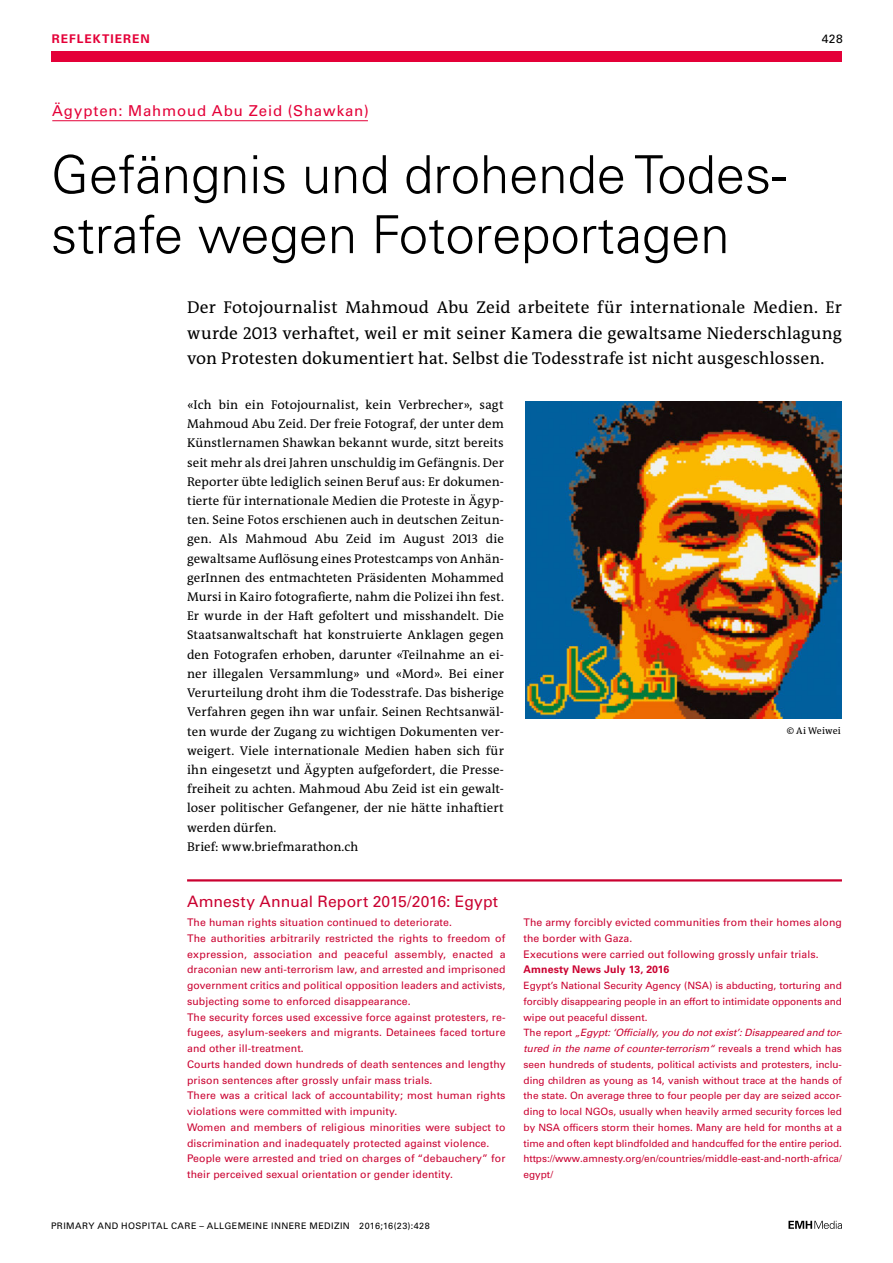
<style>
.page{position:relative;width:893px;height:1263px;background:#fff}
.page>*{position:absolute;margin:0;border:0;box-sizing:border-box;transform-origin:0 0}
.t1{font:300 52.5px/60px "Univers LT Std";color:#000}
.t2{font:17.25px/25.5px "The Antiqua B W5 Plain";letter-spacing:.005em;color:#000;text-align:justify}
.t3{font:15.75px "Univers LT Std";letter-spacing:.005em;color:#ca0030}
.t4{font:15px "Univers LT Std";letter-spacing:.055em;color:#e40038}
.t5{font:12.75px/19.2px "The Antiqua B W5 Plain";letter-spacing:.005em;color:#000}
.t6{font:700 12px "Univers LT Std";letter-spacing:.085em;color:#e40038}
.t7{font:12px "Univers LT Std";color:#000}
.t8{font:10.5px/15.8px "Univers LT Std";letter-spacing:.01em;color:#ca0030}
.t9{font:700 10.5px "Univers LT Std";letter-spacing:.01em;color:#ca0030}
.t10{font:10.05px/15.8px "Univers LT Std";color:#ca0030}
.t11{font:9.75px "The Antiqua B W5 Plain";letter-spacing:.015em;color:#000}
.t12{font:9px "Univers LT Std";letter-spacing:.05em;color:#000}
.s1{font-style:italic}
</style>
<div class="page">
<div style="left:51px;top:51px;width:791px;height:11px;background:#e40038"></div>
<svg style="left:788px;top:1221px;width:54px;height:8px"></svg>
<hr style="left:52px;top:120px;width:316px;height:1px;background:#e40038">
<hr style="left:187px;top:879px;width:655px;height:2px;background:#ca0030">
<img style="left:525px;top:402px;width:317px;height:317px">
<p class="t6" style="left:52px;top:31px;width:100px">REFLEKTIEREN</p>
<p class="t7" style="left:822px;top:31px;width:23px">428</p>
<p class="t4" style="left:52px;top:102px;width:318px">Ägypten: Mahmoud Abu Zeid (Shawkan)</p>
<h1 class="t1" style="left:51px;top:145px;width:736px">Gefängnis und drohende Todes&shy;strafe wegen Fotoreportagen</h1>
<p class="t2" style="left:187px;top:295px;width:656px">Der Fotojournalist Mahmoud Abu Zeid arbeitete für internationale Medien. Er wurde 2013 verhaftet, weil er mit seiner Kamera die gewaltsame Niederschlagung von Protesten dokumentiert hat. Selbst die Todesstrafe ist nicht ausgeschlossen.</p>
<p class="t5" style="left:187px;top:395px;width:318px">«Ich bin ein Fotojournalist, kein Verbrecher», sagt Mahmoud Abu Zeid. Der freie Fotograf, der unter dem Künstlernamen Shawkan bekannt wurde, sitzt bereits seit mehr als drei Jahren unschuldig im Gefängnis. Der Reporter übte lediglich seinen Beruf aus: Er dokumen&shy;tierte für internationale Medien die Proteste in Ägyp&shy;ten. Seine Fotos erschienen auch in deutschen Zeitun&shy;gen. Als Mahmoud Abu Zeid im August 2013 die gewaltsame Auflösung eines Protestcamps von Anhän&shy;gerInnen des entmachteten Präsidenten Mohammed Mursi in Kairo fotografierte, nahm die Polizei ihn fest.<br>Er wurde in der Haft gefoltert und misshandelt. Die Staatsanwaltschaft hat konstruierte Anklagen gegen den Fotografen erhoben, darunter «Teilnahme an ei&shy;ner illegalen Versammlung» und «Mord». Bei einer Verurteilung droht ihm die Todesstrafe. Das bisherige Verfahren gegen ihn war unfair. Seinen Rechtsanwäl&shy;ten wurde der Zugang zu wichtigen Dokumenten ver&shy;weigert. Viele internationale Medien haben sich für ihn eingesetzt und Ägypten aufgefordert, die Presse&shy;freiheit zu achten. Mahmoud Abu Zeid ist ein gewalt&shy;loser politischer Gefangener, der nie hätte inhaftiert werden dürfen.<br>Brief: www.briefmarathon.ch</p>
<p class="t11" style="left:787px;top:725px;width:55px">© Ai Weiwei</p>
<p class="t3" style="left:187px;top:892px;width:313px">Amnesty Annual Report 2015/2016: Egypt</p>
<p class="t8" style="left:187px;top:915px;width:320px">The human rights situation continued to deteriorate.<br>The authorities arbitrarily restricted the rights to freedom of expression, association and peaceful assembly, enacted a draconian new anti-terrorism law, and arrested and imprisoned government critics and political opposition leaders and activists, subjecting some to enforced disappearance.<br>The security forces used excessive force against protesters, re&shy;fugees, asylum-seekers and migrants. Detainees faced torture and other ill-treatment.<br>Courts handed down hundreds of death sentences and lengthy prison sentences after grossly unfair mass trials.<br>There was a critical lack of accountability; most human rights violations were committed with impunity.<br>Women and members of religious minorities were subject to discrimination and inadequately protected against violence.<br>People were arrested and tried on charges of “debauchery” for their perceived sexual orientation or gender identity.</p>
<p class="t8" style="left:523px;top:915px;width:320px">The army forcibly evicted communities from their homes along the border with Gaza.<br>Executions were carried out following grossly unfair trials.</p>
<p class="t9" style="left:523px;top:963px;width:147px">Amnesty News July 13, 2016</p>
<p class="t10" style="left:523px;top:978px;width:320px">Egypt’s National Security Agency (NSA) is abducting, torturing and forcibly disappearing people in an effort to intimidate opponents and wipe out peaceful dissent.<br>The report <span class="s1">„Egypt: ‘Officially, you do not exist’: Disappeared and tor&shy;tured in the name of counter-terrorism“</span> reveals a trend which has seen hundreds of students, political activists and protesters, inclu&shy;ding children as young as 14, vanish without trace at the hands of the state. On average three to four people per day are seized accor&shy;ding to local NGOs, usually when heavily armed security forces led by NSA officers storm their homes. Many are held for months at a time and often kept blindfolded and handcuffed for the entire period. https://www.amnesty.org/en/countries/middle-east-and-north-africa/ egypt/</p>
<p class="t12" style="left:51px;top:1220px;width:380px">PRIMARY AND HOSPITAL CARE – ALLGEMEINE INNERE MEDIZIN 2016;16(23):428</p>
</div>
